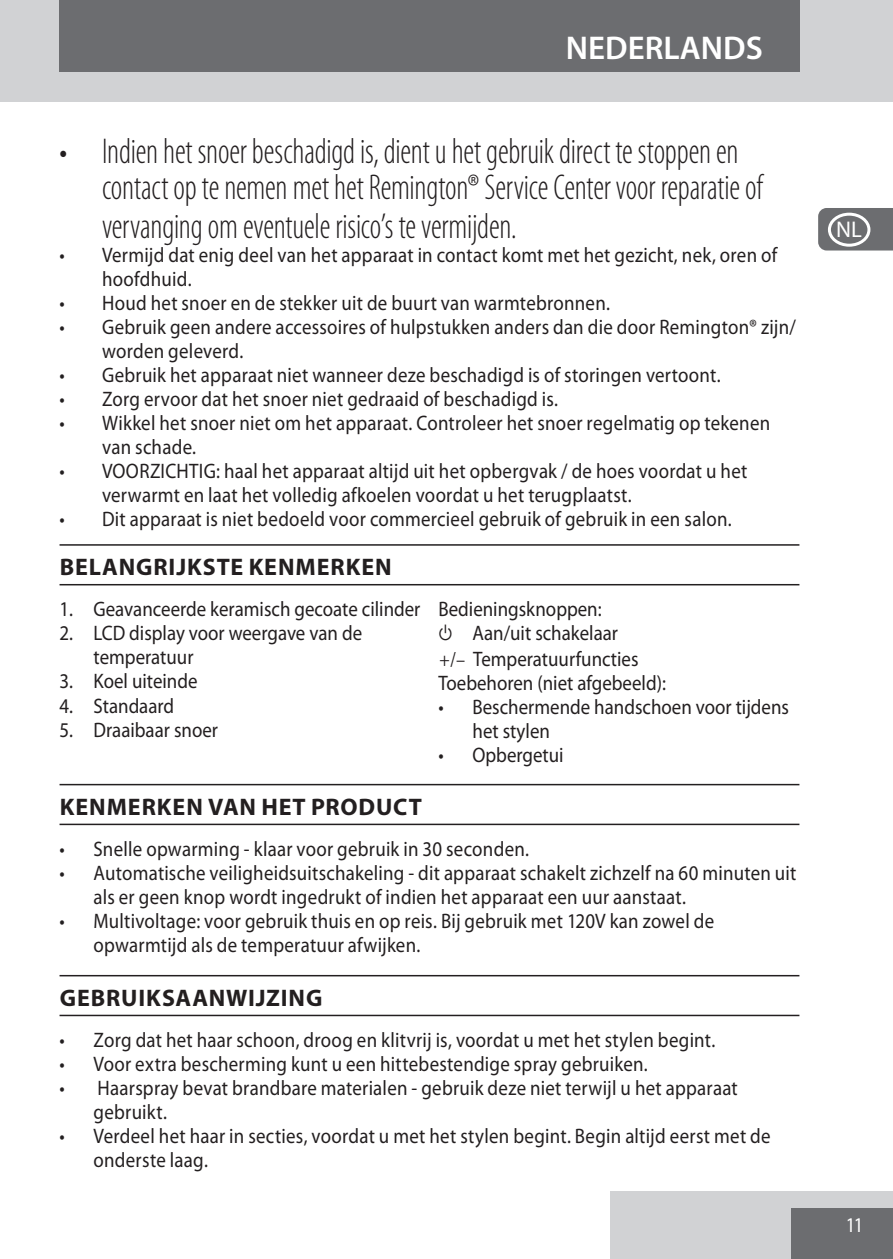
<style>
.page{position:relative;width:893px;height:1259px;background:#fff}
.page>*{position:absolute;margin:0;border:0;box-sizing:border-box;transform-origin:0 0}
.t1{font:300 condensed 36px/37.5px "Myriad Pro";letter-spacing:-.01em;color:#231f20;scale:.9 1}
.t2{font:600 33px "Myriad Pro";color:#fff}
.heading{font:700 24px "Myriad Pro";letter-spacing:.035em;color:#231f20}
.t3{font:22.8px "Myriad Pro";color:#fff}
.Parts{font:21px/24px "Myriad Pro";letter-spacing:.01em;color:#231f20;scale:.9 1}
.t4{font:21px "Myriad Pro";color:#fff;scale:.9 1}
.s1{font-family:"Myriad Dribsn Drabs"}
.s2{font-family:"Minion Pro"}
</style>
<div class="page">
<div style="left:611px;top:1191px;width:282px;height:68px;background:#d1d2d4"></div>
<div style="left:791px;top:1208px;width:102px;height:51px;background:#6c6d70"></div>
<div style="left:0;top:0;width:893px;height:102px;background:#d1d2d4"></div>
<div style="left:59px;top:0;width:740px;height:72px;background:#6c6d70"></div>
<svg style="left:818px;top:208px;width:75px;height:42px;background:#737477"></svg>
<hr style="left:60px;top:544px;width:739px;height:2px;background:#231f20">
<hr style="left:60px;top:584px;width:739px;height:1px;background:#231f20">
<hr style="left:60px;top:784px;width:739px;height:1px;background:#231f20">
<hr style="left:60px;top:823px;width:739px;height:2px;background:#231f20">
<hr style="left:60px;top:975px;width:739px;height:1px;background:#231f20">
<hr style="left:60px;top:1014px;width:739px;height:2px;background:#231f20">
<div style="left:828px;top:128px;width:42px;height:34px;border:3px solid #fff;border-radius:50%"></div>
<div style="left:828px;top:170px;width:42px;height:34px;border:3px solid #fff;border-radius:50%"></div>
<div style="left:828px;top:213px;width:42px;height:34px;border:3px solid #fff;border-radius:50%"></div>
<div style="left:828px;top:255px;width:42px;height:34px;border:3px solid #fff;border-radius:50%"></div>
<div style="left:828px;top:298px;width:42px;height:34px;border:3px solid #fff;border-radius:50%"></div>
<div style="left:828px;top:340px;width:42px;height:34px;border:3px solid #fff;border-radius:50%"></div>
<div style="left:828px;top:383px;width:42px;height:34px;border:3px solid #fff;border-radius:50%"></div>
<div style="left:828px;top:425px;width:42px;height:34px;border:3px solid #fff;border-radius:50%"></div>
<div style="left:828px;top:468px;width:42px;height:34px;border:3px solid #fff;border-radius:50%"></div>
<div style="left:828px;top:510px;width:42px;height:34px;border:3px solid #fff;border-radius:50%"></div>
<div style="left:828px;top:553px;width:42px;height:34px;border:3px solid #fff;border-radius:50%"></div>
<div style="left:828px;top:595px;width:42px;height:34px;border:3px solid #fff;border-radius:50%"></div>
<div style="left:828px;top:638px;width:42px;height:34px;border:3px solid #fff;border-radius:50%"></div>
<div style="left:828px;top:680px;width:42px;height:34px;border:3px solid #fff;border-radius:50%"></div>
<div style="left:828px;top:723px;width:42px;height:34px;border:3px solid #fff;border-radius:50%"></div>
<div style="left:828px;top:765px;width:42px;height:34px;border:3px solid #fff;border-radius:50%"></div>
<div style="left:828px;top:808px;width:42px;height:34px;border:3px solid #fff;border-radius:50%"></div>
<div style="left:828px;top:850px;width:42px;height:34px;border:3px solid #fff;border-radius:50%"></div>
<div style="left:828px;top:893px;width:42px;height:34px;border:3px solid #fff;border-radius:50%"></div>
<div style="left:828px;top:935px;width:42px;height:34px;border:3px solid #fff;border-radius:50%"></div>
<div style="left:828px;top:978px;width:42px;height:34px;border:3px solid #fff;border-radius:50%"></div>
<div style="left:828px;top:1020px;width:42px;height:34px;border:3px solid #fff;border-radius:50%"></div>
<div style="left:828px;top:1063px;width:42px;height:34px;border:3px solid #fff;border-radius:50%"></div>
<div style="left:828px;top:1106px;width:42px;height:34px;border:3px solid #fff;border-radius:50%"></div>
<div style="left:828px;top:1148px;width:42px;height:34px;border:3px solid #fff;border-radius:50%"></div>
<p class="t2" style="left:566px;top:27px;width:198px">NEDERLANDS</p>
<p class="t1" style="left:102px;top:133px;width:735px;text-indent:-43px">• Indien het snoer beschadigd is, dient u het gebruik direct te stoppen en contact op te nemen met het Remington® Service Center voor reparatie of vervanging om eventuele risico’s te vermijden.</p>
<p class="Parts" style="left:102px;top:243px;width:752px;text-indent:-43px">• Vermijd dat enig deel van het apparaat in contact komt met het gezicht, nek, oren of hoofdhuid.</p>
<p class="Parts" style="left:60px;top:291px;width:613px">• Houd het snoer en de stekker uit de buurt van warmtebronnen.</p>
<p class="Parts" style="left:102px;top:315px;width:772px;text-indent:-43px">• Gebruik geen andere accessoires of hulpstukken anders dan die door Remington® zijn/ worden geleverd.</p>
<p class="Parts" style="left:60px;top:363px;width:736px">• Gebruik het apparaat niet wanneer deze beschadigd is of storingen vertoont.</p>
<p class="Parts" style="left:60px;top:387px;width:556px">• Zorg ervoor dat het snoer niet gedraaid of beschadigd is.</p>
<p class="Parts" style="left:102px;top:411px;width:744px;text-indent:-43px">• Wikkel het snoer niet om het apparaat. Controleer het snoer regelmatig op tekenen van schade.</p>
<p class="Parts" style="left:102px;top:459px;width:718px;text-indent:-43px">• VOORZICHTIG: haal het apparaat altijd uit het opbergvak / de hoes voordat u het verwarmt en laat het volledig afkoelen voordat u het terugplaatst.</p>
<p class="Parts" style="left:60px;top:507px;width:748px">• Dit apparaat is niet bedoeld voor commercieel gebruik of gebruik in een salon.</p>
<p class="heading" style="left:60px;top:552px;width:333px">BELANGRIJKSTE KENMERKEN</p>
<p class="Parts" style="left:60px;top:597px;width:403px">1. Geavanceerde keramisch gecoate cilinder</p>
<p class="Parts" style="left:94px;top:621px;width:300px;text-indent:-34px">2. LCD display voor weergave van de temperatuur</p>
<p class="Parts" style="left:60px;top:669px;width:155px">3. Koel uiteinde</p>
<p class="Parts" style="left:60px;top:693px;width:129px">4. Standaard</p>
<p class="Parts" style="left:60px;top:717px;width:178px">5. Draaibaar snoer</p>
<p class="Parts" style="left:438px;top:597px;width:183px">Bedieningsknoppen:</p>
<p class="Parts" style="left:438px;top:621px;width:201px"><span class="s1">C</span> Aan/uit schakelaar</p>
<p class="Parts" style="left:439px;top:646px;width:223px"><span class="s2">+/–</span> Temperatuurfuncties</p>
<p class="Parts" style="left:438px;top:670px;width:254px">Toebehoren (niet afgebeeld):</p>
<p class="Parts" style="left:472px;top:694px;width:353px;text-indent:-34px">• Beschermende handschoen voor tijdens het stylen</p>
<p class="Parts" style="left:438px;top:742px;width:141px">• Opbergetui</p>
<p class="heading" style="left:60px;top:791px;width:364px">KENMERKEN VAN HET PRODUCT</p>
<p class="Parts" style="left:60px;top:837px;width:523px">• Snelle opwarming - klaar voor gebruik in 30 seconden.</p>
<p class="Parts" style="left:94px;top:861px;width:782px;text-indent:-34px">• Automatische veiligheidsuitschakeling - dit apparaat schakelt zichzelf na 60 minuten uit als er geen knop wordt ingedrukt of indien het apparaat een uur aanstaat.</p>
<p class="Parts" style="left:94px;top:909px;width:691px;text-indent:-34px">• Multivoltage: voor gebruik thuis en op reis. Bij gebruik met 120V kan zowel de opwarmtijd als de temperatuur afwijken.</p>
<p class="heading" style="left:60px;top:982px;width:264px">GEBRUIKSAANWIJZING</p>
<p class="Parts" style="left:60px;top:1028px;width:730px">• Zorg dat het haar schoon, droog en klitvrij is, voordat u met het stylen begint.</p>
<p class="Parts" style="left:60px;top:1052px;width:655px">• Voor extra bescherming kunt u een hittebestendige spray gebruiken.</p>
<p class="Parts" style="left:94px;top:1076px;width:717px;text-indent:-34px">• Haarspray bevat brandbare materialen - gebruik deze niet terwijl u het apparaat gebruikt.</p>
<p class="Parts" style="left:94px;top:1124px;width:754px;text-indent:-34px">• Verdeel het haar in secties, voordat u met het stylen begint. Begin altijd eerst met de onderste laag.</p>
<p class="t3" style="left:836px;top:215px;width:27px">NL</p>
<p class="t4" style="left:846px;top:1212px;width:21px">11</p>
</div>
